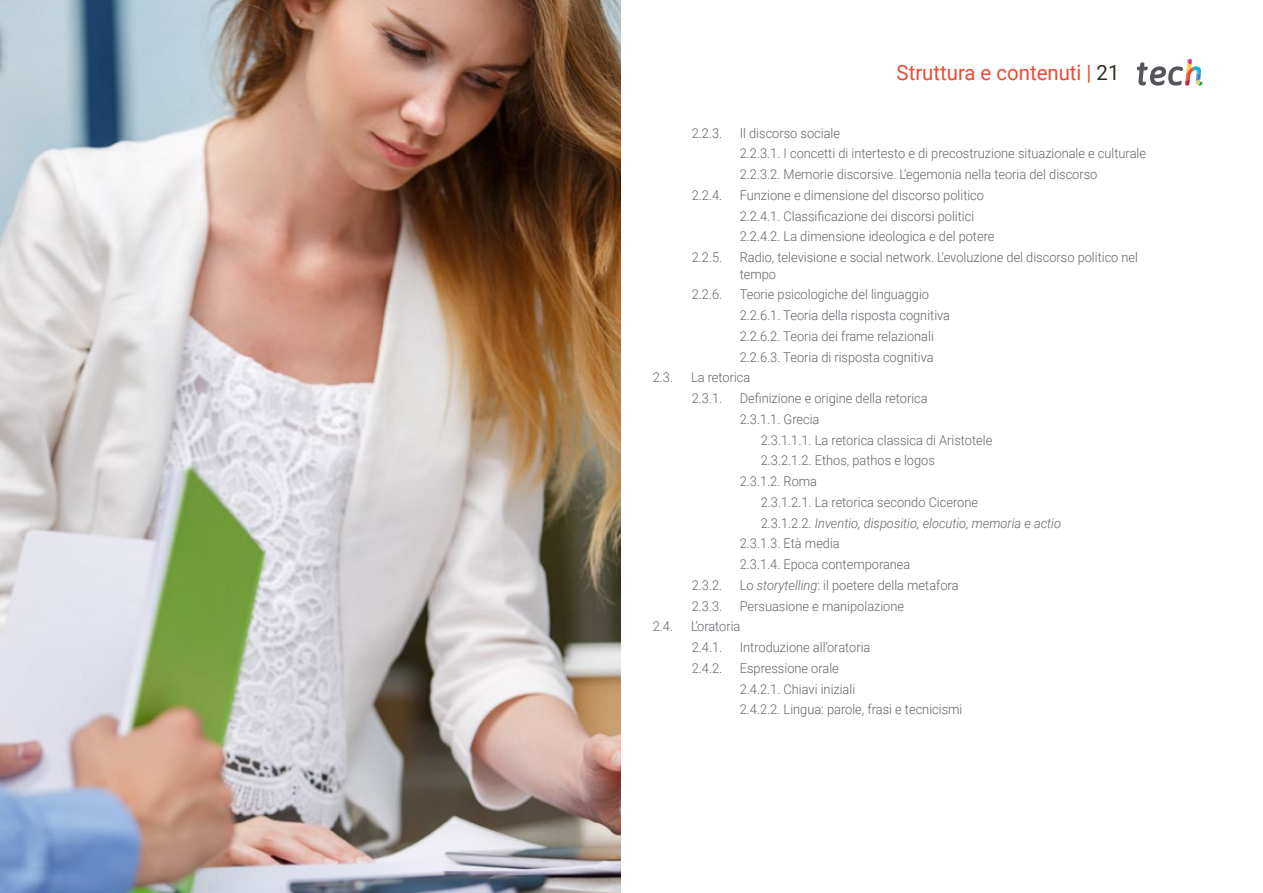
<style>
.page{position:relative;width:1263px;height:893px;background:#fff}
.page>*{position:absolute;margin:0;border:0;box-sizing:border-box;transform-origin:0 0}
.t1{font:21px "Roboto";color:#e94d35}
.t2{font:300 13.5px/20.7px "Roboto";color:#61646a;scale:.95 1}
.t3{font:italic 300 13.5px "Roboto";color:#61646a;scale:.95 1}
.s1{color:#312e20}
.s2{font-style:normal}
.s3{font-style:italic}
</style>
<div class="page">
<svg style="left:1137px;top:59px;width:65px;height:27px"></svg>
<img style="left:0;top:0;width:621px;height:893px">
<h1 class="t1" style="left:897px;top:57px;width:224px">Struttura e contenuti | <span class="s1">21</span></h1>
<p class="t2" style="left:692px;top:122px;width:34px">2.2.3.</p>
<p class="t2" style="left:740px;top:122px;width:429px">Il discorso sociale<br>2.2.3.1. I concetti di intertesto e di precostruzione situazionale e culturale<br>2.2.3.2. Memorie discorsive. L'egemonia nella teoria del discorso</p>
<p class="t2" style="left:692px;top:184px;width:34px">2.2.4.</p>
<p class="t2" style="left:740px;top:184px;width:270px">Funzione e dimensione del discorso politico<br>2.2.4.1. Classificazione dei discorsi politici<br>2.2.4.2. La dimensione ideologica e del potere</p>
<p class="t2" style="left:692px;top:247px;width:34px">2.2.5.</p>
<p class="t2" style="left:740px;top:249px;width:421px;line-height:16.5px">Radio, televisione e social network. L'evoluzione del discorso politico nel tempo</p>
<p class="t2" style="left:692px;top:284px;width:34px">2.2.6.</p>
<p class="t2" style="left:740px;top:284px;width:223px">Teorie psicologiche del linguaggio 2.2.6.1. Teoria della risposta cognitiva 2.2.6.2. Teoria dei frame relazionali 2.2.6.3. Teoria di risposta cognitiva</p>
<p class="t2" style="left:653px;top:367px;width:23px">2.3.</p>
<p class="t2" style="left:691px;top:367px;width:64px">La retorica<br>2.3.1.</p>
<p class="t2" style="left:740px;top:388px;width:199px">Definizione e origine della retorica<br>2.3.1.1. Grecia</p>
<p class="t2" style="left:761px;top:429px;width:245px">2.3.1.1.1. La retorica classica di Aristotele</p>
<p class="t2" style="left:761px;top:450px;width:185px">2.3.2.1.2. Ethos, pathos e logos</p>
<p class="t2" style="left:740px;top:471px;width:83px">2.3.1.2. Roma</p>
<p class="t2" style="left:761px;top:491px;width:230px">2.3.1.2.1. La retorica secondo Cicerone</p>
<p class="t3" style="left:761px;top:513px;width:318px"><span class="s2">2.3.1.2.2.</span> Inventio, dispositio, elocutio, memoria e actio</p>
<p class="t2" style="left:740px;top:533px;width:107px">2.3.1.3. Età media</p>
<p class="t2" style="left:740px;top:554px;width:181px">2.3.1.4. Epoca contemporanea</p>
<p class="t2" style="left:692px;top:574px;width:34px">2.3.2.</p>
<p class="t2" style="left:740px;top:574px;width:232px">Lo <span class="s3">storytelling</span>: il poetere della metafora</p>
<p class="t2" style="left:692px;top:595px;width:34px">2.3.3.</p>
<p class="t2" style="left:740px;top:595px;width:175px">Persuasione e manipolazione</p>
<p class="t2" style="left:653px;top:616px;width:23px">2.4.</p>
<p class="t2" style="left:691px;top:616px;width:54px">L’oratoria<br>2.4.1.</p>
<p class="t2" style="left:740px;top:637px;width:139px">Introduzione all’oratoria</p>
<p class="t2" style="left:692px;top:657px;width:34px">2.4.2.</p>
<p class="t2" style="left:740px;top:657px;width:236px">Espressione orale<br>2.4.2.1. Chiavi iniziali<br>2.4.2.2. Lingua: parole, frasi e tecnicismi</p>
</div>
